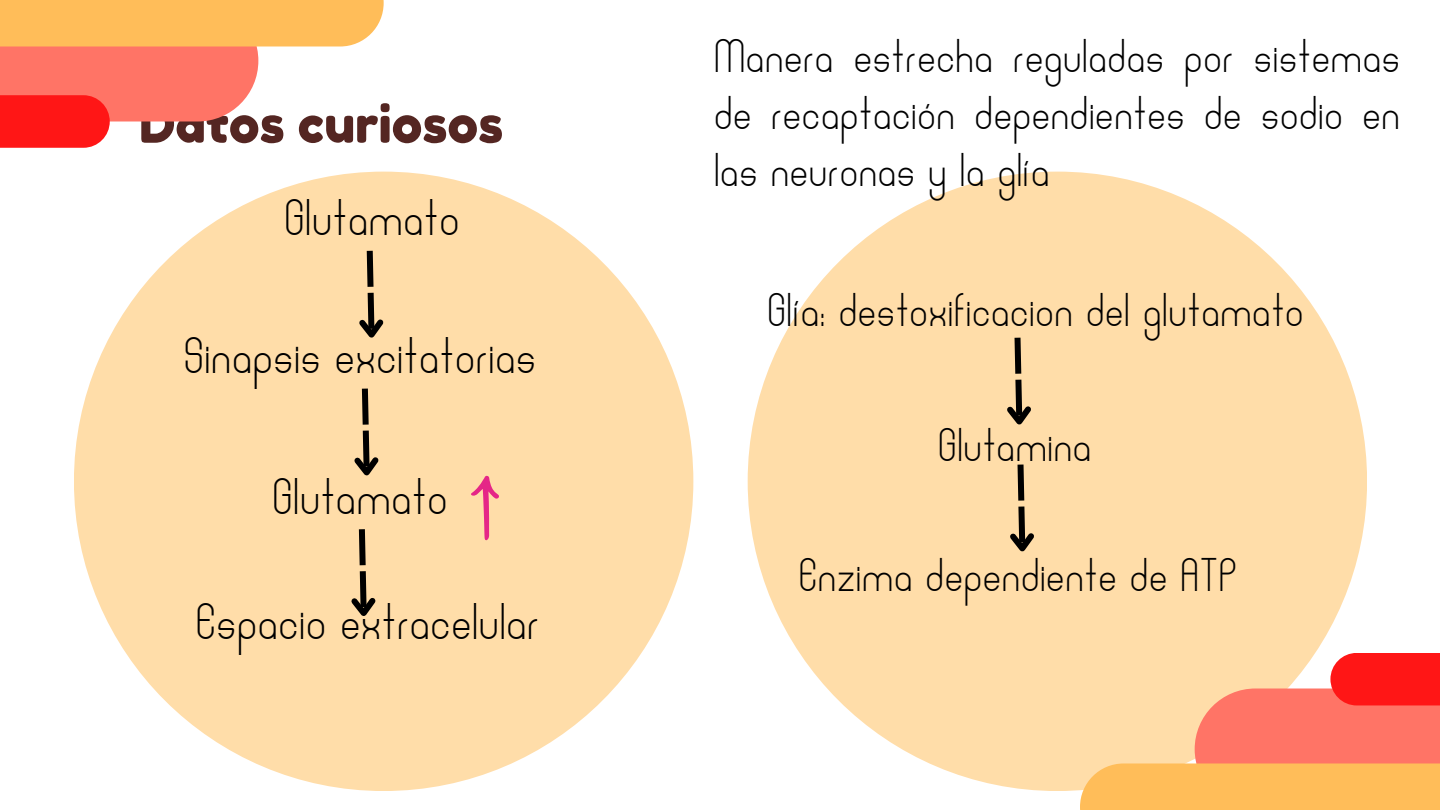
<style>
.page{position:relative;width:1440px;height:810px;background:#fff}
.page>*{position:absolute;margin:0;border:0;box-sizing:border-box;transform-origin:0 0}
.t1{font:51.2px "Fredoka One";color:#542622}
.t2{font:40px "Adelina";letter-spacing:.02em;color:#000}
.t3{font:36.8px/57px "Adelina";letter-spacing:.02em;color:#000;text-align:justify}
</style>
<div class="page">
<div style="left:74px;top:172px;width:619px;height:619px;background:#ffdda9;border-radius:50%"></div>
<div style="left:748px;top:172px;width:619px;height:619px;background:#ffdda9;border-radius:50%"></div>
<svg style="left:0;top:46px;width:258px;height:76px;background:#ff7b6d"></svg>
<div style="left:0;top:95px;width:110px;height:53px;background:#ff1616"></div>
<div style="left:0;top:0;width:384px;height:46px;background:#ffbd59"></div>
<div style="left:1195px;top:688px;width:245px;height:75px;background:#ff7466"></div>
<div style="left:1330px;top:653px;width:110px;height:52px;background:#ff1616"></div>
<div style="left:1080px;top:763px;width:360px;height:47px;background:#ffbd59"></div>
<svg style="left:359px;top:251px;width:25px;height:87px"></svg>
<svg style="left:354px;top:389px;width:25px;height:87px"></svg>
<svg style="left:351px;top:529px;width:25px;height:87px"></svg>
<svg style="left:471px;top:475px;width:28px;height:66px"></svg>
<svg style="left:1007px;top:338px;width:24px;height:87px"></svg>
<svg style="left:1010px;top:465px;width:24px;height:87px"></svg>
<h1 class="t1" style="left:139px;top:93px;width:365px">Datos curiosos</h1>
<p class="t2" style="left:285px;top:198px;width:176px">Glutamato</p>
<p class="t2" style="left:184px;top:336px;width:354px">Sinapsis excitatorias</p>
<p class="t2" style="left:272px;top:477px;width:176px">Glutamato</p>
<p class="t2" style="left:196px;top:602px;width:345px">Espacio extracelular</p>
<p class="t3" style="left:714px;top:31px;width:687px">Manera estrecha reguladas por sistemas de recaptación dependientes de sodio en las neuronas y la glía</p>
<p class="t3" style="left:768px;top:285px;width:538px">Glía: destoxificacion del glutamato</p>
<p class="t3" style="left:938px;top:420px;width:154px">Glutamina</p>
<p class="t3" style="left:799px;top:550px;width:440px">Enzima dependiente de ATP</p>
</div>
